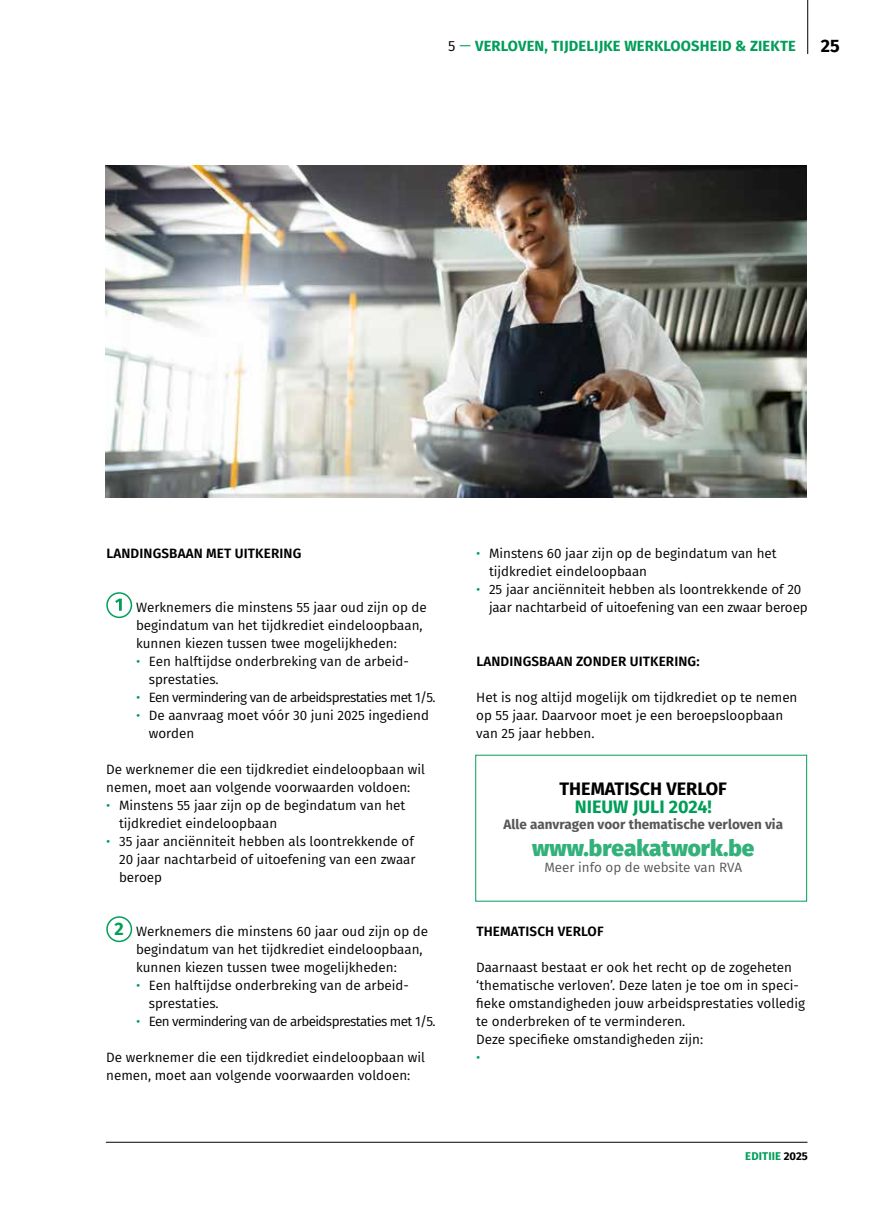
<style>
.page{position:relative;width:893px;height:1212px;background:#fff}
.page>*{position:absolute;margin:0;border:0;box-sizing:border-box;transform-origin:0 0}
.t1{font:800 22.5px "Fira Sans";color:#33b17a}
.t2{font:700 18px "Fira Sans";color:#000}
.t3{font:700 18px "Fira Sans";color:#009e59}
.t4{font:700 14.7px "Fira Sans";letter-spacing:.01em;color:#009e59}
.t5{font:13.5px/18px "Fira Sans";color:#000}
.t6{font:13.5px "Fira Sans";letter-spacing:-.04em;color:#000}
.t7{font:600 13.5px "Fira Sans";letter-spacing:.01em;color:#000}
.t8{font:700 13.5px "Fira Sans";color:#575756}
.t9{font:13.5px "Fira Sans";color:#575756}
.t10{font:13.5px "Fira Sans";color:#009e59}
.t11{font:700 11.25px "Fira Sans";letter-spacing:.01em;color:#009e59}
.s1{font-weight:400;color:#000}
.s2{font-weight:400}
.s3{color:#009e59}
.s4{font-weight:700;font-size:18px;color:#009e59}
.s5{color:#000}
</style>
<div class="page">
<hr style="left:807px;top:0;width:1px;height:54px;background:#000">
<div style="left:106px;top:592px;width:26px;height:26px;border:2px solid #009e59;border-radius:50%"></div>
<svg style="left:115px;top:599px;width:7px;height:12px"></svg>
<div style="left:106px;top:916px;width:26px;height:26px;border:2px solid #009e59;border-radius:50%"></div>
<hr style="left:106px;top:1142px;width:701px;height:1px;background:#000">
<img style="left:106px;top:166px;width:701px;height:332px">
<p class="t4" style="left:448px;top:33px;width:349px"><span class="s1">5</span> <span class="s2">—</span> VERLOVEN, TIJDELIJKE WERKLOOSHEID &amp; ZIEKTE</p>
<h2 class="t2" style="left:821px;top:30px;width:20px">25</h2>
<p class="t7" style="left:106px;top:542px;width:196px">LANDINGSBAAN MET UITKERING</p>
<p class="t5" style="left:136px;top:598px;width:292px">Werknemers die minstens 55 jaar oud zijn op de begindatum van het tijdkrediet eindeloopbaan, kunnen kiezen tussen twee mogelijkheden:</p>
<p class="t5" style="left:149px;top:652px;width:262px;text-indent:-13px"><span class="s3">•</span> Een halftijdse onderbreking van de arbeid&shy;sprestaties.</p>
<p class="t6" style="left:136px;top:687px;width:301px"><span class="s3">•</span> Een vermindering van de arbeidsprestaties met 1/5.</p>
<p class="t5" style="left:149px;top:706px;width:282px;text-indent:-13px"><span class="s3">•</span> De aanvraag moet vóór 30 juni 2025 ingediend worden</p>
<p class="t5" style="left:106px;top:760px;width:320px">De werknemer die een tijdkrediet eindeloopbaan wil nemen, moet aan volgende voorwaarden voldoen:</p>
<p class="t5" style="left:119px;top:796px;width:288px;text-indent:-13px"><span class="s3">•</span> Minstens 55 jaar zijn op de begindatum van het tijdkrediet eindeloopbaan</p>
<p class="t5" style="left:119px;top:832px;width:298px;text-indent:-13px"><span class="s3">•</span> 35 jaar anciënniteit hebben als loontrekkende of<br>20 jaar nachtarbeid of uitoefening van een zwaar beroep</p>
<p class="t5" style="left:136px;top:922px;width:293px;text-indent:-21px"><span class="s4">2</span> Werknemers die minstens 60 jaar oud zijn op de begindatum van het tijdkrediet eindeloopbaan, kunnen kiezen tussen twee mogelijkheden:</p>
<p class="t5" style="left:149px;top:976px;width:262px;text-indent:-13px"><span class="s3">•</span> Een halftijdse onderbreking van de arbeid&shy;sprestaties.</p>
<p class="t6" style="left:136px;top:1011px;width:301px"><span class="s3">•</span> Een vermindering van de arbeidsprestaties met 1/5.</p>
<p class="t5" style="left:106px;top:1048px;width:320px">De werknemer die een tijdkrediet eindeloopbaan wil nemen, moet aan volgende voorwaarden voldoen:</p>
<p class="t5" style="left:489px;top:544px;width:289px;text-indent:-13px"><span class="s3">•</span> Minstens 60 jaar zijn op de begindatum van het tijdkrediet eindeloopbaan</p>
<p class="t5" style="left:489px;top:580px;width:320px;text-indent:-13px"><span class="s3">•</span> 25 jaar anciënniteit hebben als loontrekkende of 20 jaar nachtarbeid of uitoefening van een zwaar beroep</p>
<p class="t7" style="left:476px;top:650px;width:225px">LANDINGSBAAN ZONDER UITKERING:</p>
<p class="t5" style="left:476px;top:688px;width:323px">Het is nog altijd mogelijk om tijdkrediet op te nemen op 55 jaar. Daarvoor moet je een beroepsloopbaan van 25 jaar hebben.</p>
<h2 class="t2" style="left:560px;top:774px;width:169px">THEMATISCH VERLOF</h2>
<h2 class="t3" style="left:575px;top:792px;width:139px">NIEUW JULI 2024!</h2>
<p class="t8" style="left:504px;top:813px;width:281px">Alle aanvragen voor thematische verloven via</p>
<h1 class="t1" style="left:532px;top:833px;width:224px">www.breakatwork.be</h1>
<p class="t9" style="left:544px;top:858px;width:199px">Meer info op de website van RVA</p>
<p class="t7" style="left:476px;top:920px;width:129px">THEMATISCH VERLOF</p>
<p class="t5" style="left:476px;top:958px;width:330px">Daarnaast bestaat er ook het recht op de zogeheten ‘thematische verloven’. Deze laten je toe om in speci&shy;fieke omstandigheden jouw arbeidsprestaties volledig te onderbreken of te verminderen.<br>Deze specifieke omstandigheden zijn:</p>
<p class="t10" style="left:476px;top:1047px;width:6px">•</p>
<p class="t11" style="left:745px;top:1146px;width:64px">EDITIIE <span class="s5">2025</span></p>
</div>
